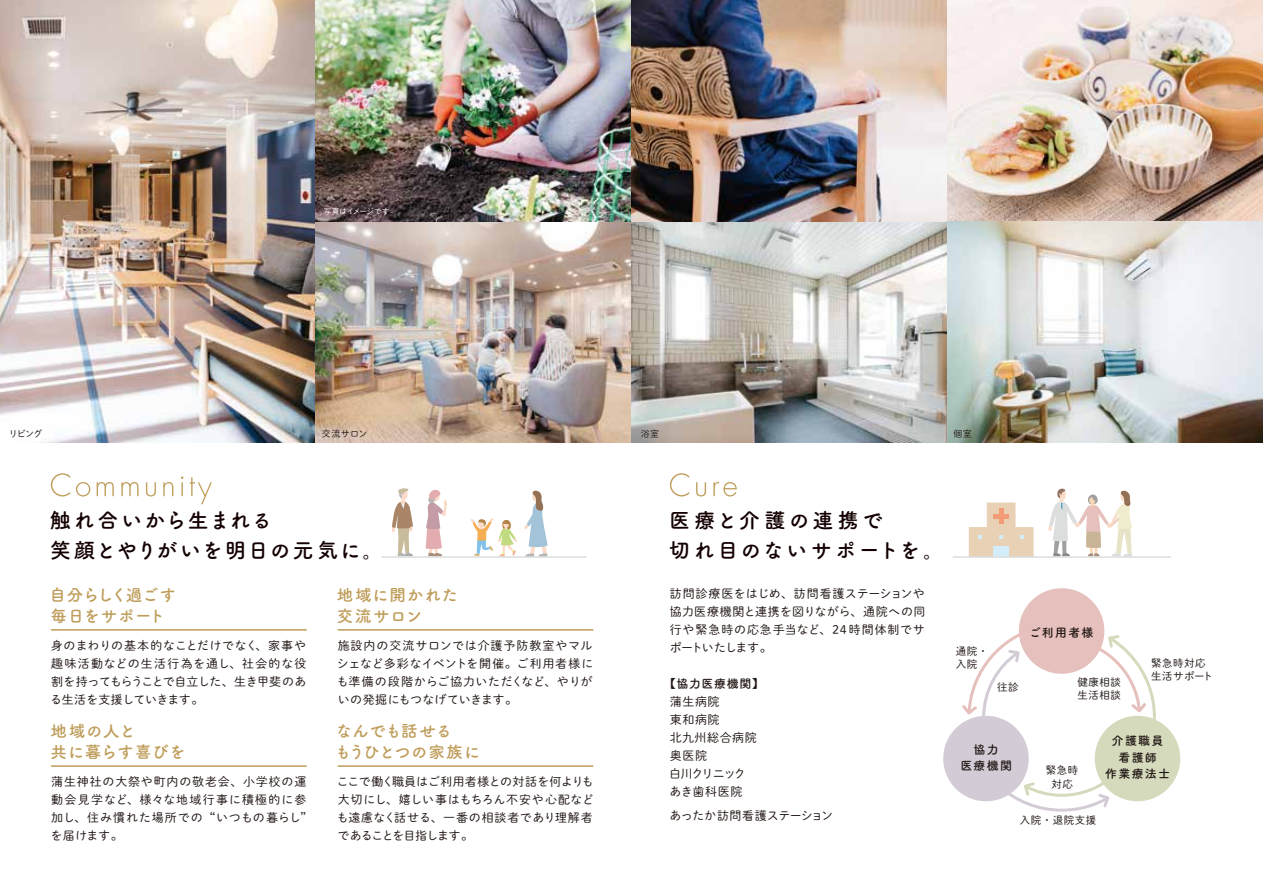
<style>
.page{position:relative;width:1263px;height:893px;background:#fff}
.page>*{position:absolute;margin:0;border:0;box-sizing:border-box;transform-origin:0 0}
.t1{font:700 21px/30px "Tsuku A Rd Gothic";letter-spacing:.075em;color:#140000}
.t2{font:700 21px/30px "Tsuku A Rd Gothic";letter-spacing:.14em;color:#140000}
.t3{font:700 16.5px/21px "Tsuku A Rd Gothic";letter-spacing:.04em;color:#bf9d5a}
.t4{font:700 16.5px/21px "Tsuku A Rd Gothic";letter-spacing:-.005em;color:#bf9d5a}
.t5{font:700 16.5px/21px "Tsuku A Rd Gothic";letter-spacing:-.02em;color:#bf9d5a}
.t6{font:12px/18px "Shuei M Go Std L";letter-spacing:.045em;color:#221815;text-align:justify}
.t7{font:12px/18px "Shuei M Go Std L";letter-spacing:.07em;color:#221815}
.t8{font:700 12px/16.5px "Tsuku A Rd Gothic";letter-spacing:.1em;color:#221815;text-align:center}
.t9{font:12px "Shuei M Go Std L";letter-spacing:-.02em;color:#221815}
.t10{font:10.5px/13.5px "Shuei M Go Std L";letter-spacing:.05em;color:#221815}
.t11{font:9px "Shuei M Go Std L";letter-spacing:.035em;color:#221815}
.t12{font:7.5px "Shuei M Go Std L";letter-spacing:-.035em;color:#fff}
</style>
<div class="page">
<img style="left:0;top:0;width:1263px;height:442px">
<hr style="left:51px;top:629px;width:256px;height:2px;background:#bf9d5a">
<hr style="left:51px;top:765px;width:256px;height:2px;background:#bf9d5a">
<hr style="left:338px;top:629px;width:255px;height:2px;background:#bf9d5a">
<hr style="left:338px;top:765px;width:255px;height:2px;background:#bf9d5a">
<svg style="left:426px;top:489px;width:21px;height:67px"></svg>
<svg style="left:392px;top:488px;width:21px;height:68px"></svg>
<svg style="left:471px;top:490px;width:77px;height:66px"></svg>
<hr style="left:382px;top:556px;width:204px;height:2px;background:#dcdddd">
<svg style="left:969px;top:503px;width:64px;height:53px"></svg>
<hr style="left:953px;top:556px;width:218px;height:2px;background:#dcdddd">
<svg style="left:1048px;top:488px;width:84px;height:68px"></svg>
<div style="left:1019px;top:588px;width:85px;height:86px;background:#e6c0bc;border-radius:50%"></div>
<svg style="left:943px;top:627px;width:238px;height:185px"></svg>
<svg style="left:670px;top:473px;width:19px;height:23px"></svg>
<svg style="left:696px;top:482px;width:10px;height:14px"></svg>
<svg style="left:713px;top:482px;width:24px;height:14px"></svg>
<svg style="left:51px;top:473px;width:19px;height:23px"></svg>
<svg style="left:76px;top:482px;width:14px;height:14px"></svg>
<svg style="left:97px;top:482px;width:17px;height:14px"></svg>
<svg style="left:121px;top:482px;width:18px;height:14px"></svg>
<svg style="left:146px;top:482px;width:10px;height:14px"></svg>
<svg style="left:163px;top:482px;width:10px;height:14px"></svg>
<svg style="left:181px;top:476px;width:2px;height:20px"></svg>
<svg style="left:190px;top:477px;width:22px;height:27px"></svg>
<p class="t12" style="left:324px;top:205px;width:67px">写真はイメージです</p>
<p class="t11" style="left:9px;top:427px;width:35px">リビング</p>
<p class="t11" style="left:322px;top:427px;width:47px">交流サロン</p>
<p class="t11" style="left:641px;top:427px;width:20px">浴室</p>
<p class="t11" style="left:953px;top:427px;width:20px">個室</p>
<h1 class="t1" style="left:50px;top:504px;width:335px">触れ合いから生まれる<br>笑顔とやりがいを明日の元気に。</h1>
<h2 class="t5" style="left:50px;top:583px;width:128px">自分らしく過ごす毎日をサポート</h2>
<p class="t6" style="left:50px;top:636px;width:258px">身のまわりの基本的なことだけでなく、家事や趣味活動などの生活行為を通し、社会的な役割を持ってもらうことで自立した、生き甲斐のある生活を支援していきます。</p>
<h2 class="t3" style="left:51px;top:720px;width:136px">地域の人と<br>共に暮らす喜びを</h2>
<p class="t7" style="left:51px;top:772px;width:263px">蒲生神社の大祭や町内の敬老会、小学校の運動会見学など、様々な地域行事に積極的に参加し、住み慣れた場所での“いつもの暮らし”を届けます。</p>
<h2 class="t3" style="left:337px;top:583px;width:123px">地域に開かれた交流サロン</h2>
<p class="t6" style="left:337px;top:636px;width:258px">施設内の交流サロンでは介護予防教室やマルシェなど多彩なイベントを開催。ご利用者様にも準備の段階からご協力いただくなど、やりがいの発掘にもつなげていきます。</p>
<h2 class="t4" style="left:335px;top:720px;width:147px">なんでも話せる<br>もうひとつの家族に</h2>
<p class="t6" style="left:337px;top:772px;width:259px">ここで働く職員はご利用者様との対話を何よりも大切にし、嬉しい事はもちろん不安や心配なども遠慮なく話せる、一番の相談者であり理解者であることを目指します。</p>
<h1 class="t2" style="left:669px;top:504px;width:277px">医療と介護の連携で<br>切れ目のないサポートを。</h1>
<p class="t6" style="left:670px;top:584px;width:257px">訪問診療医をはじめ、訪問看護ステーションや協力医療機関と連携を図りながら、通院への同行や緊急時の応急手当など、24時間体制でサポートいたします。</p>
<p class="t8" style="left:664px;top:674px;width:102px">【協力医療機関】</p>
<p class="t6" style="left:669px;top:692px;width:89px;text-align:left">蒲生病院<br>東和病院<br>北九州総合病院奥医院<br>白川クリニックあき歯科医院</p>
<p class="t9" style="left:670px;top:807px;width:165px">あったか訪問看護ステーション</p>
<p class="t10" style="left:956px;top:644px;width:34px">通院・入院</p>
<p class="t8" style="left:1029px;top:623px;width:66px">ご利用者様</p>
<p class="t10" style="left:997px;top:680px;width:23px">往診</p>
<p class="t10" style="left:1077px;top:675px;width:45px">健康相談生活相談</p>
<p class="t10" style="left:1151px;top:656px;width:63px">緊急時対応生活サポート</p>
<p class="t8" style="left:960px;top:740px;width:53px">協力<br>医療機関</p>
<p class="t10" style="left:1046px;top:763px;width:34px;text-align:center">緊急時対応</p>
<p class="t8" style="left:1105px;top:732px;width:66px">介護職員看護師<br>作業療法士</p>
<p class="t10" style="left:1020px;top:813px;width:78px">入院・退院支援</p>
</div>
